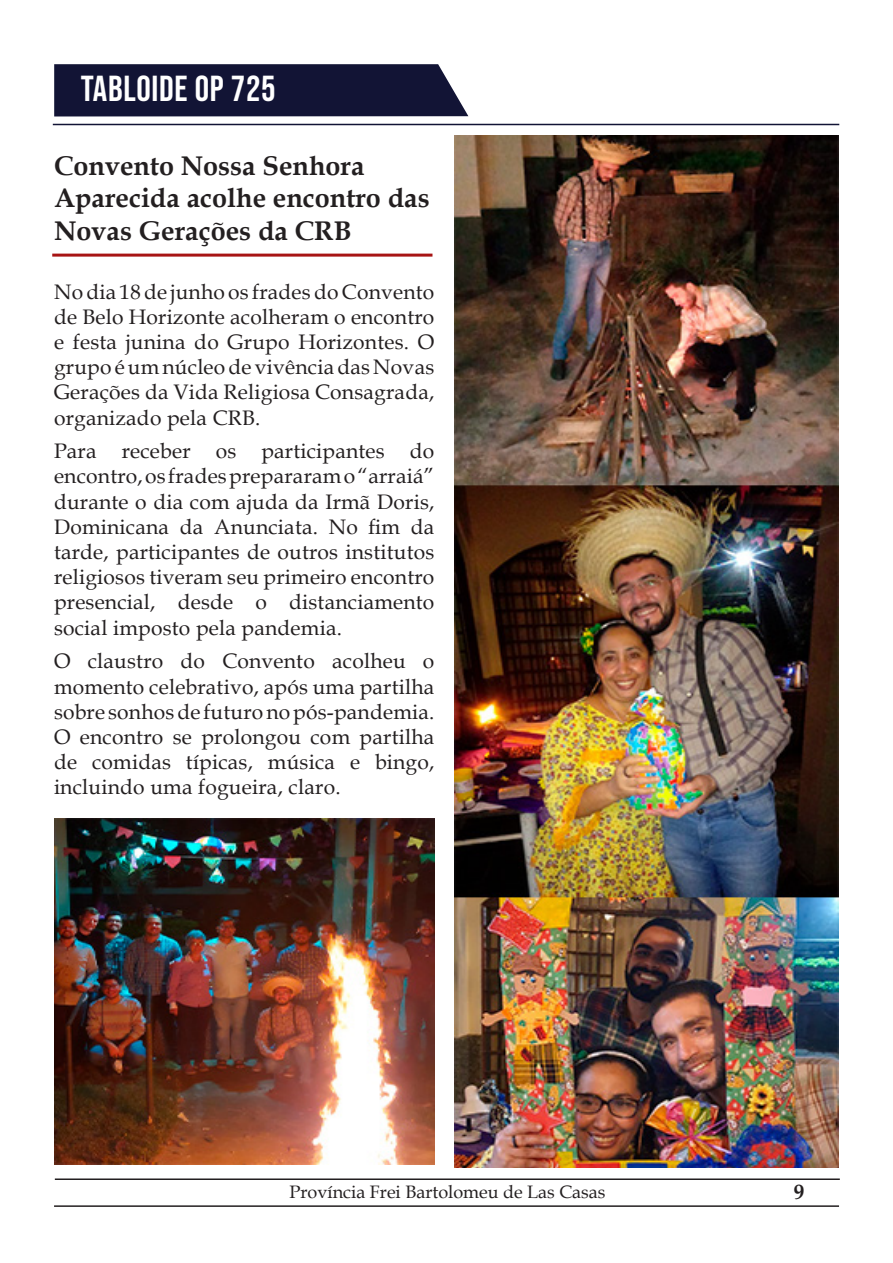
<style>
.page{position:relative;width:893px;height:1263px;background:#fff}
.page>*{position:absolute;margin:0;border:0;box-sizing:border-box;transform-origin:0 0}
.t1{font:36px "Bebas Neue";letter-spacing:.02em;color:#fff}
.Corpo_do_Texto{font:700 27px/32.4px "Book Antiqua";color:#231f20}
.Corpo_do_Texto-2{font:21px/25.2px "Book Antiqua";letter-spacing:.01em;color:#231f20;text-align:justify}
.t2{font:700 21px "Book Antiqua";color:#231f20}
.t3{font:18px "Book Antiqua";color:#231f20}
</style>
<div class="page">
<svg style="left:54px;top:64px;width:415px;height:53px;background:#1d1f3f"></svg>
<hr style="left:53px;top:124px;width:786px;height:1px;background:#121435">
<hr style="left:55px;top:1178px;width:785px;height:2px;background:#231f20">
<hr style="left:54px;top:1205px;width:785px;height:2px;background:#231f20">
<hr style="left:52px;top:254px;width:380px;height:3px;background:#a71414">
<img style="left:54px;top:818px;width:380px;height:347px">
<img style="left:454px;top:135px;width:385px;height:1033px">
<h1 class="t1" style="left:81px;top:68px;width:196px">TABLOIDE OP 725</h1>
<p class="Corpo_do_Texto" style="left:54px;top:149px;width:377px">Convento Nossa Senhora<br>Aparecida acolhe encontro das<br>Novas Gerações da CRB</p>
<p class="Corpo_do_Texto-2" style="left:54px;top:278px;width:382px">No dia 18 de junho os frades do Convento de Belo Horizonte acolheram o encontro e festa junina do Grupo Horizontes. O grupo é um núcleo de vivência das Novas Gerações da Vida Religiosa Consagrada, organizado pela CRB.</p>
<p class="Corpo_do_Texto-2" style="left:54px;top:438px;width:382px">Para receber os participantes do encontro, os frades prepararam o “arraiá” durante o dia com ajuda da Irmã Doris, Dominicana da Anunciata. No fim da tarde, participantes de outros institutos religiosos tiveram seu primeiro encontro presencial, desde o distanciamento social imposto pela pandemia.</p>
<p class="Corpo_do_Texto-2" style="left:54px;top:648px;width:382px">O claustro do Convento acolheu o momento celebrativo, após uma partilha sobre sonhos de futuro no pós-pandemia.<br>O encontro se prolongou com partilha de comidas típicas, música e bingo, incluindo uma fogueira, claro.</p>
<p class="t3" style="left:290px;top:1180px;width:317px">Província Frei Bartolomeu de Las Casas</p>
<p class="t2" style="left:794px;top:1177px;width:12px">9</p>
</div>
